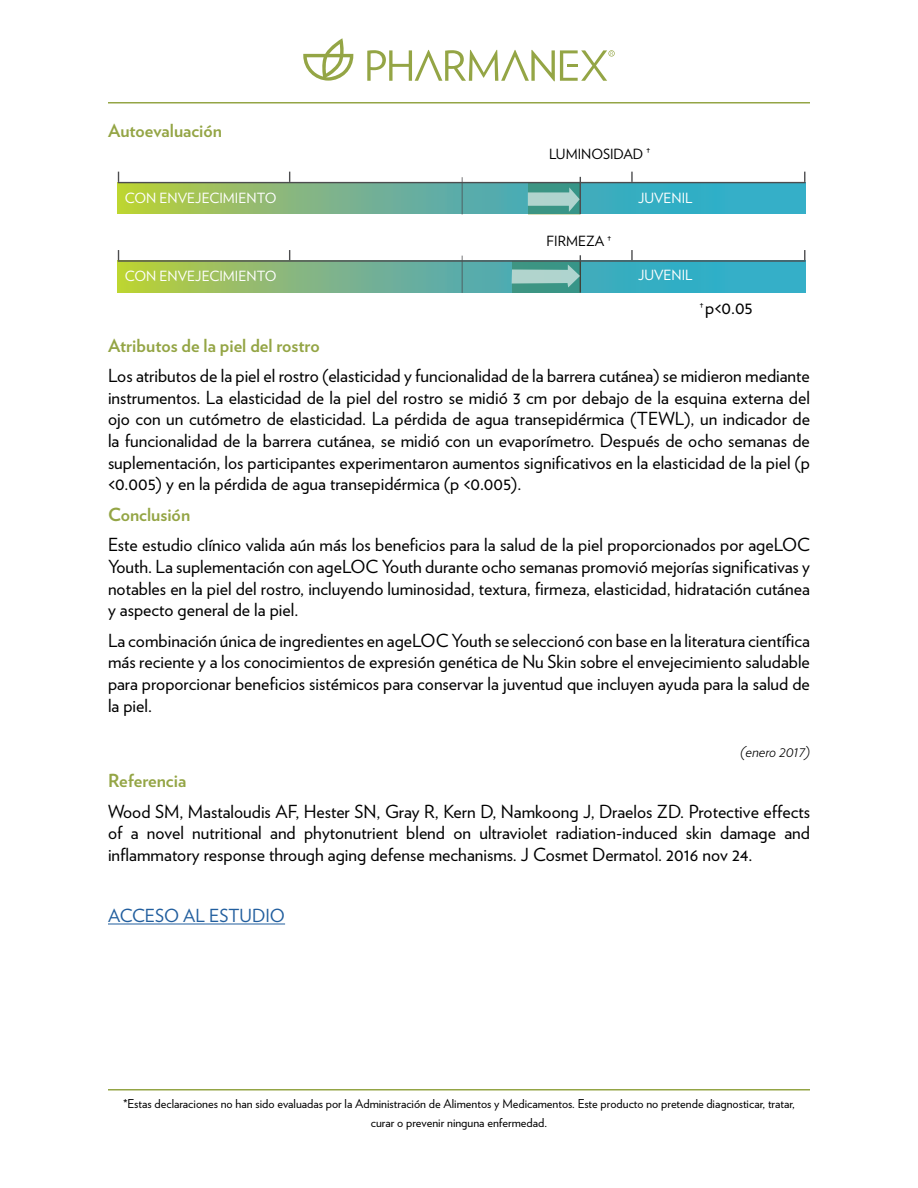
<style>
.page{position:relative;width:918px;height:1188px;background:#fff}
.page>*{position:absolute;margin:0;border:0;box-sizing:border-box;transform-origin:0 0}
.t1{font:18px/21.6px "Verlag";color:#000;text-align:justify}
.t2{font:700 18px "Verlag";color:#94a545}
.t3{font:18px "Verlag";color:#215e9e}
.t4{font:italic 300 15px "Verlag";color:#000}
.t5{font:14.1px "Verlag";color:#fff}
.t6{font:14.1px "Verlag";color:#000}
.t7{font:12.3px/19.5px "Verlag";color:#000;text-align:center}
</style>
<div class="page">
<hr style="left:108px;top:1089px;width:702px;height:1px;background:#94a545">
<hr style="left:108px;top:102px;width:702px;height:2px;background:#94a545">
<svg style="left:367px;top:50px;width:248px;height:31px"></svg>
<svg style="left:303px;top:38px;width:50px;height:43px"></svg>
<hr style="left:108px;top:924px;width:177px;height:1px;background:#215e9e">
<svg style="left:118px;top:183px;width:688px;height:31px;background:#66b397"></svg>
<svg style="left:118px;top:261px;width:688px;height:31px;background:#67b497"></svg>
<svg style="left:631px;top:172px;width:2px;height:10px"></svg>
<svg style="left:631px;top:250px;width:2px;height:10px"></svg>
<hr style="left:580px;top:177px;width:1px;height:37px;background:#4d4d4f">
<hr style="left:580px;top:255px;width:1px;height:38px;background:#4d4d4f">
<hr style="left:462px;top:177px;width:1px;height:38px;background:#4d4d4f">
<hr style="left:462px;top:256px;width:1px;height:37px;background:#4d4d4f">
<div style="left:528px;top:183px;width:52px;height:32px;background:#3a9585"></div>
<div style="left:512px;top:262px;width:68px;height:31px;background:#3b9584"></div>
<hr style="left:118px;top:182px;width:687px;height:1px;background:#4d4d4f">
<hr style="left:118px;top:260px;width:687px;height:2px;background:#4d4d4f">
<svg style="left:528px;top:187px;width:52px;height:25px"></svg>
<svg style="left:512px;top:264px;width:68px;height:23px"></svg>
<p class="t2" style="left:108px;top:117px;width:116px">Autoevaluación</p>
<p class="t6" style="left:549px;top:143px;width:103px">LUMINOSIDAD <sup>†</sup></p>
<p class="t5" style="left:125px;top:187px;width:153px">CON ENVEJECIMIENTO</p>
<p class="t5" style="left:638px;top:187px;width:56px">JUVENIL</p>
<p class="t6" style="left:547px;top:231px;width:66px">FIRMEZA <sup>†</sup></p>
<p class="t5" style="left:125px;top:265px;width:153px">CON ENVEJECIMIENTO</p>
<p class="t5" style="left:638px;top:265px;width:56px">JUVENIL</p>
<p class="t1" style="left:700px;top:296px;width:55px"><sup>†</sup> p&lt;0.05</p>
<p class="t2" style="left:108px;top:331px;width:213px">Atributos de la piel del rostro</p>
<p class="t1" style="left:108px;top:364px;width:704px">Los atributos de la piel el rostro (elasticidad y funcionalidad de la barrera cutánea) se midieron mediante instrumentos. La elasticidad de la piel del rostro se midió 3 cm por debajo de la esquina externa del ojo con un cutómetro de elasticidad. La pérdida de agua transepidérmica (TEWL), un indicador de la funcionalidad de la barrera cutánea, se midió con un evaporímetro. Después de ocho semanas de suplementación, los participantes experimentaron aumentos significativos en la elasticidad de la piel (p &lt;0.005) y en la pérdida de agua transepidérmica (p &lt;0.005).</p>
<p class="t2" style="left:108px;top:500px;width:84px">Conclusión</p>
<p class="t1" style="left:108px;top:533px;width:704px">Este estudio clínico valida aún más los beneficios para la salud de la piel proporcionados por ageLOC Youth. La suplementación con ageLOC Youth durante ocho semanas promovió mejorías significativas y notables en la piel del rostro, incluyendo luminosidad, textura, firmeza, elasticidad, hidratación cutánea y aspecto general de la piel.</p>
<p class="t1" style="left:108px;top:629px;width:704px">La combinación única de ingredientes en ageLOC Youth se seleccionó con base en la literatura científica más reciente y a los conocimientos de expresión genética de Nu Skin sobre el envejecimiento saludable para proporcionar beneficios sistémicos para conservar la juventud que incluyen ayuda para la salud de la piel.</p>
<p class="t4" style="left:740px;top:740px;width:71px">(enero 2017)</p>
<p class="t2" style="left:108px;top:767px;width:80px">Referencia</p>
<p class="t1" style="left:108px;top:800px;width:703px">Wood SM, Mastaloudis AF, Hester SN, Gray R, Kern D, Namkoong J, Draelos ZD. Protective effects of a novel nutritional and phytonutrient blend on ultraviolet radiation-induced skin damage and inflammatory response through aging defense mechanisms. J Cosmet Dermatol. 2016 nov 24.</p>
<p class="t3" style="left:108px;top:902px;width:179px">ACCESO AL ESTUDIO</p>
<p class="t7" style="left:123px;top:1093px;width:674px">*Estas declaraciones no han sido evaluadas por la Administración de Alimentos y Medicamentos. Este producto no pretende diagnosticar, tratar, curar o prevenir ninguna enfermedad.</p>
</div>
